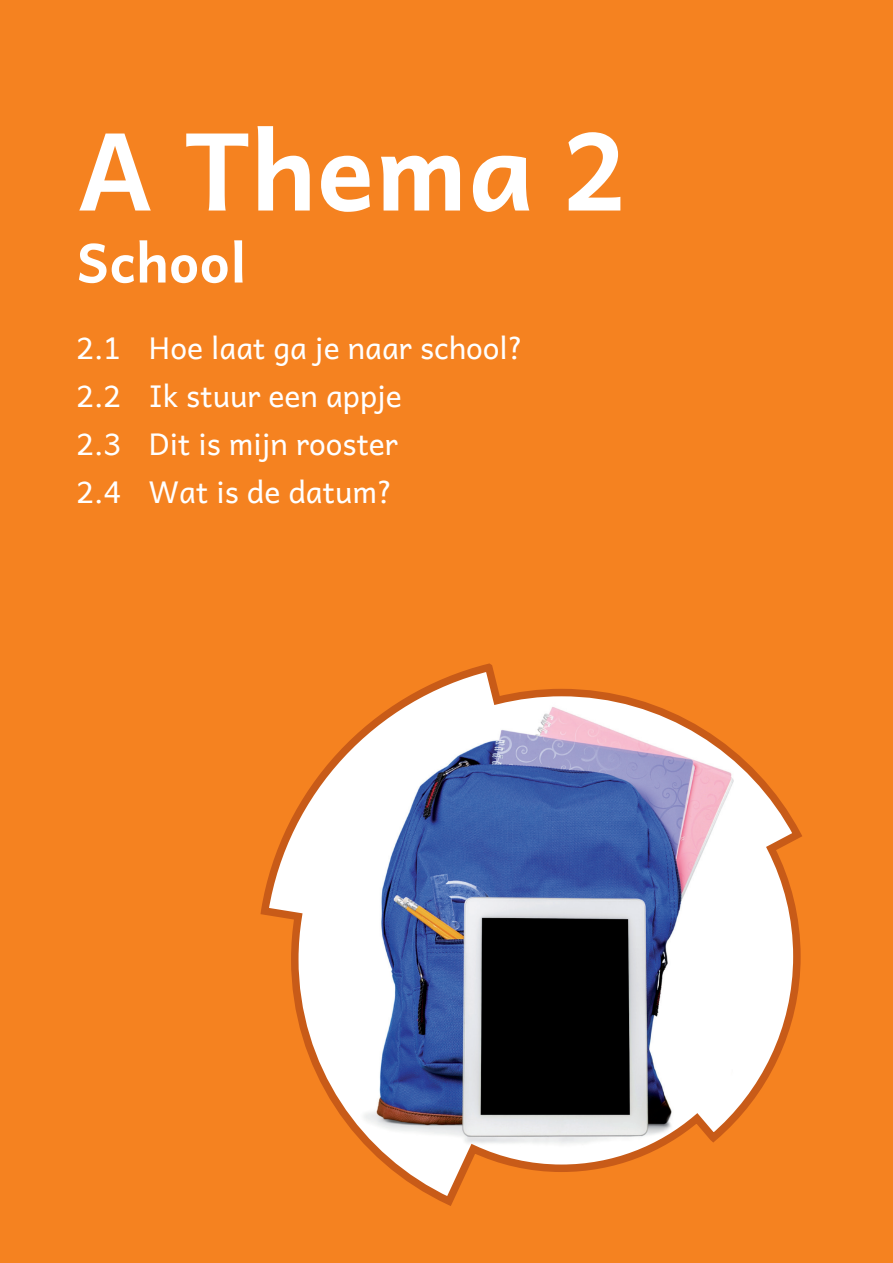
<style>
.page{position:relative;width:893px;height:1263px;background:#f58220}
.page>*{position:absolute;margin:0;border:0;box-sizing:border-box;transform-origin:0 0}
.t1{font:700 108px "Andika New Basic";color:#fff}
.t2{font:700 54px "Andika New Basic";color:#fff}
.t3{font:30px/48px "Andika New Basic";color:#fff}
</style>
<div class="page">
<svg style="left:260px;top:663px;width:542px;height:543px"></svg>
<h1 class="t1" style="left:77px;top:72px;width:551px">A Thema 2</h1>
<h2 class="t2" style="left:77px;top:213px;width:172px">School</h2>
<p class="t3" style="left:77px;top:319px;width:448px">2.1 Hoe laat ga je naar school?<br>2.2 Ik stuur een appje<br>2.3 Dit is mijn rooster<br>2.4 Wat is de datum?</p>
</div>
